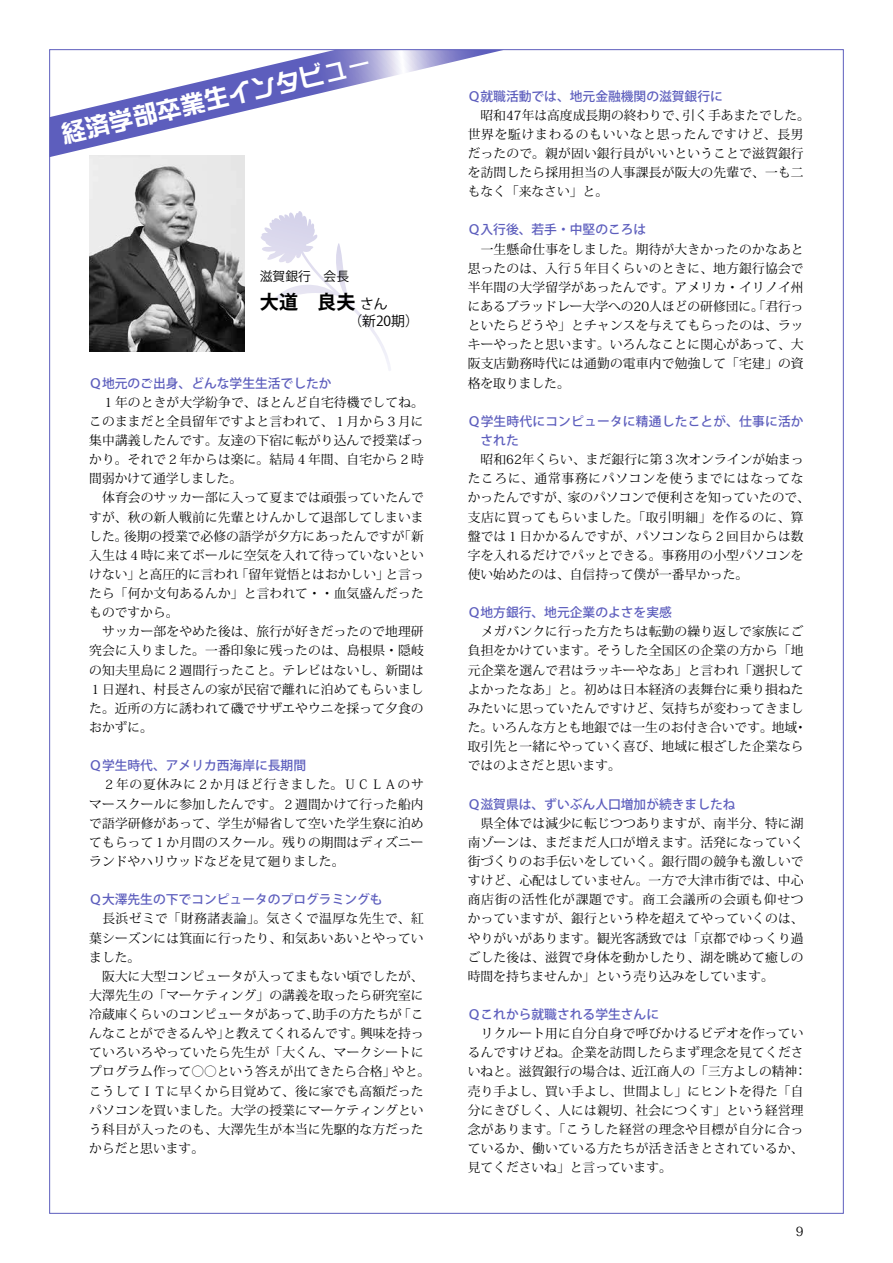
<style>
.page{position:relative;width:893px;height:1263px;background:#fff}
.page>*{position:absolute;margin:0;border:0;box-sizing:border-box;transform-origin:0 0}
.t1{font:24.45px "DF So Gei Std W7";color:#fff}
.t2{font:700 19.2px "Koz Go Pro";color:#000}
.t3{font:13.8px "Koz Go Pro";color:#000}
.t4{font:12.75px/19.2px "Koz Min Pro";letter-spacing:.01em;color:#000}
.t5{font:500 12.75px/19.2px "Koz Go Pro";color:#5d5ebd}
.t6{font:12.75px "Koz Go Pro";color:#000}
.s1{font-weight:400;font-size:13.8px}
</style>
<div class="page">
<img style="left:89px;top:157px;width:155px;height:195px">
<svg style="left:51px;top:51px;width:448px;height:106px"></svg>
<svg style="left:261px;top:211px;width:130px;height:160px"></svg>
<h1 class="t1" style="left:59px;top:121px;width:319px;rotate:-13deg">経済学部卒業生インタビュー</h1>
<p class="t6" style="left:260px;top:268px;width:91px">滋賀銀行　会長</p>
<h2 class="t2" style="left:260px;top:289px;width:129px">大道　良夫<span class="s1">さん</span></h2>
<p class="t3" style="left:348px;top:312px;width:72px">（新20期）</p>
<p class="t5" style="left:89px;top:374px;width:244px">Ｑ地元のご出身、どんな学生生活でしたか</p>
<p class="t4" style="left:89px;top:392px;width:336px">　１年のときが大学紛争で、ほとんど自宅待機でしてね。このままだと全員留年ですよと言われて、１月から３月に集中講義したんです。友達の下宿に転がり込んで授業ばっかり。それで２年からは楽に。結局４年間、自宅から２時間弱かけて通学しました。<br>　体育会のサッカー部に入って夏までは頑張っていたんですが、秋の新人戦前に先輩とけんかして退部してしまいました。後期の授業で必修の語学が夕方にあったんですが「新入生は４時に来てボールに空気を入れて待っていないといけない」と高圧的に言われ「留年覚悟とはおかしい」と言ったら「何か文句あるんか」と言われて・・血気盛んだったものですから。<br>　サッカー部をやめた後は、旅行が好きだったので地理研究会に入りました。一番印象に残ったのは、島根県・隠岐の知夫里島に２週間行ったこと。テレビはないし、新聞は<br>１日遅れ、村長さんの家が民宿で離れに泊めてもらいました。近所の方に誘われて磯でサザエやウニを採って夕食のおかずに。</p>
<p class="t5" style="left:89px;top:757px;width:218px">Ｑ学生時代、アメリカ西海岸に長期間</p>
<p class="t4" style="left:89px;top:775px;width:336px;text-align:justify;text-indent:13px">２年の夏休みに２か月ほど行きました。ＵＣＬＡのサマースクールに参加したんです。２週間かけて行った船内で語学研修があって、学生が帰省して空いた学生寮に泊めてもらって１か月間のスクール。残りの期間はディズニーランドやハリウッドなどを見て廻りました。</p>
<p class="t5" style="left:89px;top:890px;width:295px">Ｑ大澤先生の下でコンピュータのプログラミングも</p>
<p class="t4" style="left:89px;top:909px;width:342px;text-indent:13px">長浜ゼミで「財務諸表論」。気さくで温厚な先生で、紅葉シーズンには箕面に行ったり、和気あいあいとやっていました。<br>　阪大に大型コンピュータが入ってまもない頃でしたが、大澤先生の「マーケティング」の講義を取ったら研究室に冷蔵庫くらいのコンピュータがあって、助手の方たちが「こんなことができるんや」と教えてくれるんです。興味を持っていろいろやっていたら先生が「大くん、マークシートにプログラム作って○○という答えが出てきたら合格」やと。こうしてＩＴに早くから目覚めて、後に家でも高額だったパソコンを買いました。大学の授業にマーケティングという科目が入ったのも、大澤先生が本当に先駆的な方だったからだと思います。</p>
<p class="t5" style="left:468px;top:87px;width:257px">Ｑ就職活動では、地元金融機関の滋賀銀行に</p>
<p class="t4" style="left:468px;top:105px;width:344px;text-indent:13px">昭和47年は高度成長期の終わりで、引く手あまたでした。世界を駈けまわるのもいいなと思ったんですけど、長男だったので。親が固い銀行員がいいということで滋賀銀行を訪問したら採用担当の人事課長が阪大の先輩で、一も二もなく「来なさい」と。</p>
<p class="t5" style="left:468px;top:221px;width:180px">Ｑ入行後、若手・中堅のころは</p>
<p class="t4" style="left:468px;top:239px;width:337px;text-align:justify;text-indent:13px">一生懸命仕事をしました。期待が大きかったのかなあと思ったのは、入行５年目くらいのときに、地方銀行協会で半年間の大学留学があったんです。アメリカ・イリノイ州にあるブラッドレー大学への20人ほどの研修団に。「君行っといたらどうや」とチャンスを与えてもらったのは、ラッキーやったと思います。いろんなことに関心があって、大阪支店勤務時代には通勤の電車内で勉強して「宅建」の資格を取りました。</p>
<p class="t5" style="left:480px;top:412px;width:325px;text-indent:-13px">Ｑ学生時代にコンピュータに精通したことが、仕事に活かされた</p>
<p class="t4" style="left:468px;top:449px;width:344px;text-indent:13px">昭和62年くらい、まだ銀行に第３次オンラインが始まったころに、通常事務にパソコンを使うまでにはなってなかったんですが、家のパソコンで便利さを知っていたので、支店に買ってもらいました。「取引明細」を作るのに、算盤では１日かかるんですが、パソコンなら２回目からは数字を入れるだけでパッとできる。事務用の小型パソコンを使い始めたのは、自信持って僕が一番早かった。</p>
<p class="t5" style="left:468px;top:603px;width:206px">Ｑ地方銀行、地元企業のよさを実感</p>
<p class="t4" style="left:468px;top:622px;width:341px;text-indent:13px">メガバンクに行った方たちは転勤の繰り返しで家族にご負担をかけています。そうした全国区の企業の方から「地元企業を選んで君はラッキーやなあ」と言われ「選択してよかったなあ」と。初めは日本経済の表舞台に乗り損ねたみたいに思っていたんですけど、気持ちが変わってきました。いろんな方とも地銀では一生のお付き合いです。地域・取引先と一緒にやっていく喜び、地域に根ざした企業ならではのよさだと思います。</p>
<p class="t5" style="left:468px;top:795px;width:269px">Ｑ滋賀県は、ずいぶん人口増加が続きましたね</p>
<p class="t4" style="left:468px;top:813px;width:337px;text-align:justify;text-indent:13px">県全体では減少に転じつつありますが、南半分、特に湖南ゾーンは、まだまだ人口が増えます。活発になっていく街づくりのお手伝いをしていく。銀行間の競争も激しいですけど、心配はしていません。一方で大津市街では、中心商店街の活性化が課題です。商工会議所の会頭も仰せつかっていますが、銀行という枠を超えてやっていくのは、やりがいがあります。観光客誘致では「京都でゆっくり過ごした後は、滋賀で身体を動かしたり、湖を眺めて癒しの時間を持ちませんか」という売り込みをしています。</p>
<p class="t5" style="left:468px;top:1005px;width:193px">Ｑこれから就職される学生さんに</p>
<p class="t4" style="left:468px;top:1023px;width:341px;text-indent:13px">リクルート用に自分自身で呼びかけるビデオを作っているんですけどね。企業を訪問したらまず理念を見てくださいねと。滋賀銀行の場合は、近江商人の「三方よしの精神：売り手よし、買い手よし、世間よし」にヒントを得た「自分にきびしく、人には親切、社会につくす」という経営理念があります。「こうした経営の理念や目標が自分に合っているか、働いている方たちが活き活きとされているか、見てくださいね」と言っています。</p>
<p class="t4" style="left:796px;top:1221px;width:9px">9</p>
</div>
